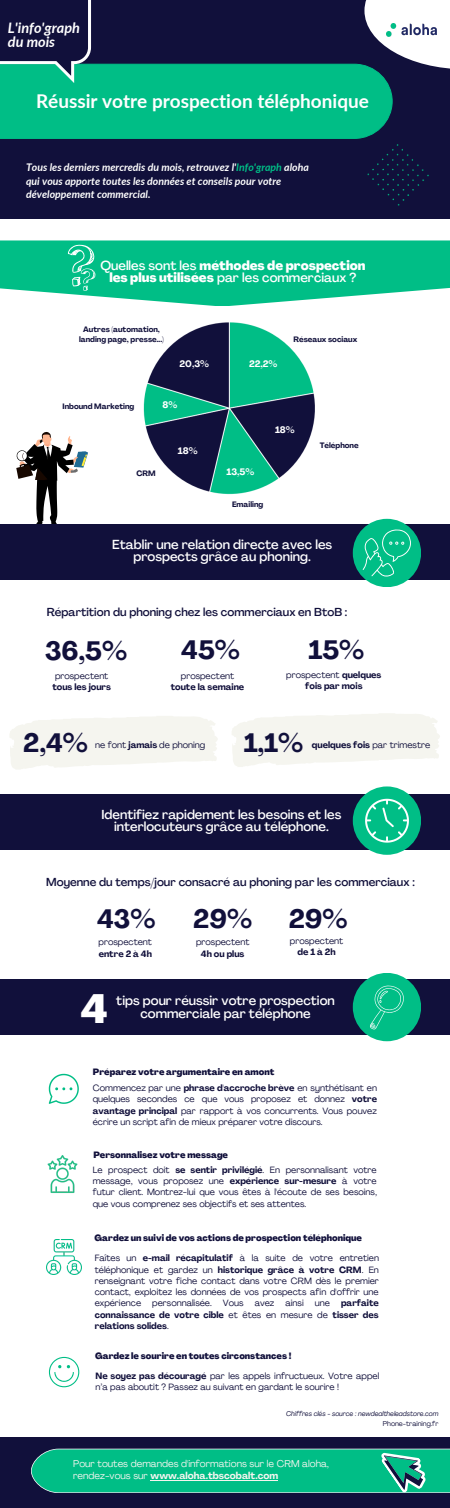
<style>
.page{position:relative;width:450px;height:1508px;background:#fff}
.page>*{position:absolute;margin:0;border:0;box-sizing:border-box;transform-origin:0 0}
.t1{font:800 40.28px "Agrandir";color:#fff}
.t2{font:700 26.25px "Agrandir";color:#11103b}
.t3{font:700 18.98px "Lato";color:#fff}
.t4{font:italic 700 14.48px/14.1px "Lato";color:#fff}
.t5{font:500 12.9px/12.4px "Agrandir";color:#fff;text-align:center}
.t6{font:800 12.9px/12.4px "Agrandir";color:#fff;text-align:center}
.t7{font:500 11.4px "Agrandir";color:#11103b}
.t8{font:italic 700 10.5px/13.5px "Lato";color:#fff}
.t9{font:9.75px/12.4px "Agrandir";color:#f5f5ef}
.t10{font:700 9.23px "Agrandir";color:#fff}
.t11{font:9px/11.2px "Agrandir";color:#11103b;text-align:justify}
.t12{font:800 9px "Agrandir";color:#11103b}
.t13{font:700 9px/11.2px "Agrandir";color:#11103b;text-align:center}
.t14{font:700 7.73px/9.6px "Agrandir";color:#11103b;text-align:center}
.t15{font:italic 6.9px "Agrandir";color:#11103b}
.t16{font:6.9px "Agrandir";color:#11103b}
.s1{color:#00be86}
.s2{font-weight:500}
.s3{font-weight:400}
.s4{font-weight:700}
.s5{font-weight:800}
</style>
<div class="page">
<div style="left:0;top:1px;width:450px;height:218px;background:#11103b"></div>
<div style="left:0;top:64px;width:393px;height:75px;background:#00be86"></div>
<svg style="left:0;top:0;width:91px;height:83px"></svg>
<div style="left:14px;top:17px;width:12px;height:13px;background:#11103b;border-radius:50%"></div>
<div style="left:30px;top:17px;width:12px;height:13px;background:#11103b;border-radius:50%"></div>
<div style="left:46px;top:17px;width:13px;height:13px;background:#11103b;border-radius:50%"></div>
<img style="left:367px;top:144px;width:61px;height:61px">
<svg style="left:364px;top:0;width:86px;height:69px;fill:#fff"></svg>
<img style="left:387px;top:24px;width:49px;height:13px">
<div style="left:0;top:1437px;width:450px;height:70px;background:#11103b"></div>
<svg style="left:31px;top:1448px;width:419px;height:45px;background:#0fb989"></svg>
<svg style="left:16px;top:432px;width:72px;height:92px"></svg>
<svg style="left:10px;top:716px;width:208px;height:53px"></svg>
<svg style="left:232px;top:713px;width:208px;height:54px"></svg>
<div style="left:0;top:524px;width:450px;height:56px;background:#11103b"></div>
<div style="left:353px;top:519px;width:68px;height:68px;background:#00be86;border-radius:50%"></div>
<svg style="left:363px;top:529px;width:48px;height:47px"></svg>
<div style="left:0;top:979px;width:450px;height:56px;background:#11103b"></div>
<svg style="left:49px;top:1073px;width:30px;height:31px"></svg>
<img style="left:47px;top:1155px;width:31px;height:38px">
<img style="left:143px;top:322px;width:172px;height:173px">
<svg style="left:0;top:240px;width:450px;height:66px;background:#24c797"></svg>
<svg style="left:68px;top:245px;width:28px;height:46px"></svg>
<div style="left:0;top:794px;width:450px;height:56px;background:#11103b"></div>
<div style="left:353px;top:786px;width:68px;height:69px;background:#00be86;border-radius:50%"></div>
<svg style="left:365px;top:799px;width:44px;height:43px"></svg>
<div style="left:353px;top:973px;width:68px;height:68px;background:#00be86;border-radius:50%"></div>
<svg style="left:370px;top:985px;width:34px;height:44px"></svg>
<img style="left:47px;top:1239px;width:35px;height:35px">
<svg style="left:49px;top:1356px;width:30px;height:31px"></svg>
<hr style="left:151px;top:1479px;width:127px;height:1px;background:#f5f5ef">
<h3 class="t4" style="left:8px;top:20px;width:74px">L'info'graph du mois</h3>
<h3 class="t3" style="left:36px;top:89px;width:334px">Réussir votre prospection téléphonique</h3>
<p class="t8" style="left:26px;top:161px;width:284px">Tous les derniers mercredis du mois, retrouvez l'<span class="s1">Info'graph</span> aloha qui vous apporte toutes les données et conseils pour votre développement commercial.</p>
<h3 class="t6" style="left:100px;top:260px;width:267px"><span class="s2">Quelles sont les</span> méthodes de prospection les plus utilisées <span class="s2">par les commerciaux ?</span></h3>
<p class="t14" style="left:79px;top:325px;width:86px">Autres (automation, landing page, presse...)</p>
<p class="t10" style="left:180px;top:360px;width:31px">20,3%</p>
<p class="t10" style="left:249px;top:360px;width:30px">22,2%</p>
<p class="t14" style="left:63px;top:402px;width:73px">Inbound Marketing</p>
<p class="t10" style="left:163px;top:401px;width:16px">8%</p>
<p class="t14" style="left:294px;top:335px;width:65px">Réseaux sociaux</p>
<p class="t14" style="left:136px;top:469px;width:21px">CRM</p>
<p class="t10" style="left:178px;top:447px;width:21px">18%</p>
<p class="t10" style="left:275px;top:426px;width:21px">18%</p>
<p class="t10" style="left:227px;top:468px;width:29px">13,5%</p>
<p class="t14" style="left:232px;top:500px;width:33px">Emailing</p>
<p class="t14" style="left:320px;top:441px;width:40px">Téléphone</p>
<h3 class="t5" style="left:112px;top:539px;width:221px">Etablir une relation directe avec les prospects grâce au phoning.</h3>
<p class="t7" style="left:47px;top:607px;width:302px">Répartition du phoning chez les commerciaux en BtoB :</p>
<h2 class="t2" style="left:45px;top:640px;width:84px">36,5%</h2>
<h2 class="t2" style="left:181px;top:639px;width:60px">45%</h2>
<h2 class="t2" style="left:309px;top:639px;width:57px">15%</h2>
<p class="t11" style="left:181px;top:671px;width:55px">prospectent</p>
<p class="t13" style="left:171px;top:682px;width:75px">toute la semaine</p>
<p class="t13" style="left:286px;top:670px;width:97px"><span class="s3">prospectent</span> quelques fois par mois</p>
<p class="t11" style="left:55px;top:671px;width:55px">prospectent</p>
<p class="t13" style="left:52px;top:682px;width:60px">tous les jours</p>
<h2 class="t2" style="left:23px;top:732px;width:66px">2,4%</h2>
<p class="t11" style="left:95px;top:739px;width:112px">ne font <span class="s4">jamais</span> de phoning</p>
<h2 class="t2" style="left:244px;top:732px;width:61px">1,1%</h2>
<p class="t13" style="left:312px;top:739px;width:120px">quelques fois <span class="s3">par trimestre</span></p>
<h3 class="t5" style="left:102px;top:809px;width:241px">Identifiez rapidement les besoins et les interlocuteurs grâce au téléphone.</h3>
<p class="t7" style="left:46px;top:878px;width:370px">Moyenne du temps/jour consacré au phoning par les commerciaux :</p>
<h2 class="t2" style="left:97px;top:908px;width:60px">43%</h2>
<p class="t11" style="left:99px;top:937px;width:55px">prospectent</p>
<p class="t13" style="left:99px;top:948px;width:55px">entre 2 à 4h</p>
<h2 class="t2" style="left:193px;top:908px;width:60px">29%</h2>
<p class="t11" style="left:196px;top:937px;width:55px">prospectent</p>
<p class="t13" style="left:201px;top:948px;width:45px">4h ou plus</p>
<h2 class="t2" style="left:289px;top:908px;width:60px">29%</h2>
<p class="t11" style="left:290px;top:936px;width:55px">prospectent</p>
<p class="t13" style="left:298px;top:947px;width:40px">de1à2h</p>
<h1 class="t1" style="left:81px;top:993px;width:29px">4</h1>
<h3 class="t5" style="left:116px;top:996px;width:220px">tips pour réussir votre prospection commerciale par téléphone</h3>
<p class="t12" style="left:93px;top:1068px;width:183px">Préparez votre argumentaire en amont</p>
<p class="t11" style="left:93px;top:1083px;width:286px">Commencez par une <span class="s4">phrase d'accroche brève</span> en synthétisant en quelques secondes ce que vous proposez et donnez <span class="s4">votre avantage principal</span> par rapport à vos concurrents. Vous pouvez écrire un script afin de mieux préparer votre discours.</p>
<p class="t11" style="left:93px;top:1148px;width:285px;line-height:15.1px"><span class="s5">Personnalisez votre message<br></span>Le prospect doit <span class="s4">se sentir privilégié</span>. En personnalisant votre</p>
<p class="t11" style="left:93px;top:1176px;width:286px">message, vous proposez une <span class="s4">expérience sur-mesure</span> à votre futur client. Montrez-lui que vous êtes à l'écoute de ses besoins, que vous comprenez ses objectifs et ses attentes.</p>
<p class="t12" style="left:95px;top:1234px;width:269px">Gardez un suivi de vos actions de prospection téléphonique</p>
<p class="t11" style="left:95px;top:1253px;width:286px">Faîtes un <span class="s4">e-mail récapitulatif</span> à la suite de votre entretien téléphonique et gardez un <span class="s4">historique grâce à votre CRM</span>. En renseignant votre fiche contact dans votre CRM dès le premier contact, exploitez les données de vos prospects afin d'offrir une expérience personnalisée. Vous avez ainsi une <span class="s4">parfaite connaissance de votre cible</span> et êtes en mesure de <span class="s4">tisser des relations solides</span>.</p>
<p class="t12" style="left:95px;top:1352px;width:198px">Gardez le sourire en toutes circonstances !</p>
<p class="t11" style="left:95px;top:1370px;width:285px"><span class="s4">Ne soyez pas découragé</span> par les appels infructueux. Votre appel n’a pas aboutit ? Passez au suivant en gardant le sourire !</p>
<p class="t15" style="left:286px;top:1411px;width:154px">Chiffres clés - source : newdealtheleadstore.com</p>
<p class="t9" style="left:73px;top:1458px;width:257px">Pour toutes demandes d'informations sur le CRM aloha, rendez-vous sur <span class="s4">www.aloha.tbscobalt.com</span></p>
<p class="t16" style="left:383px;top:1421px;width:57px">Phone-training.fr</p>
</div>
